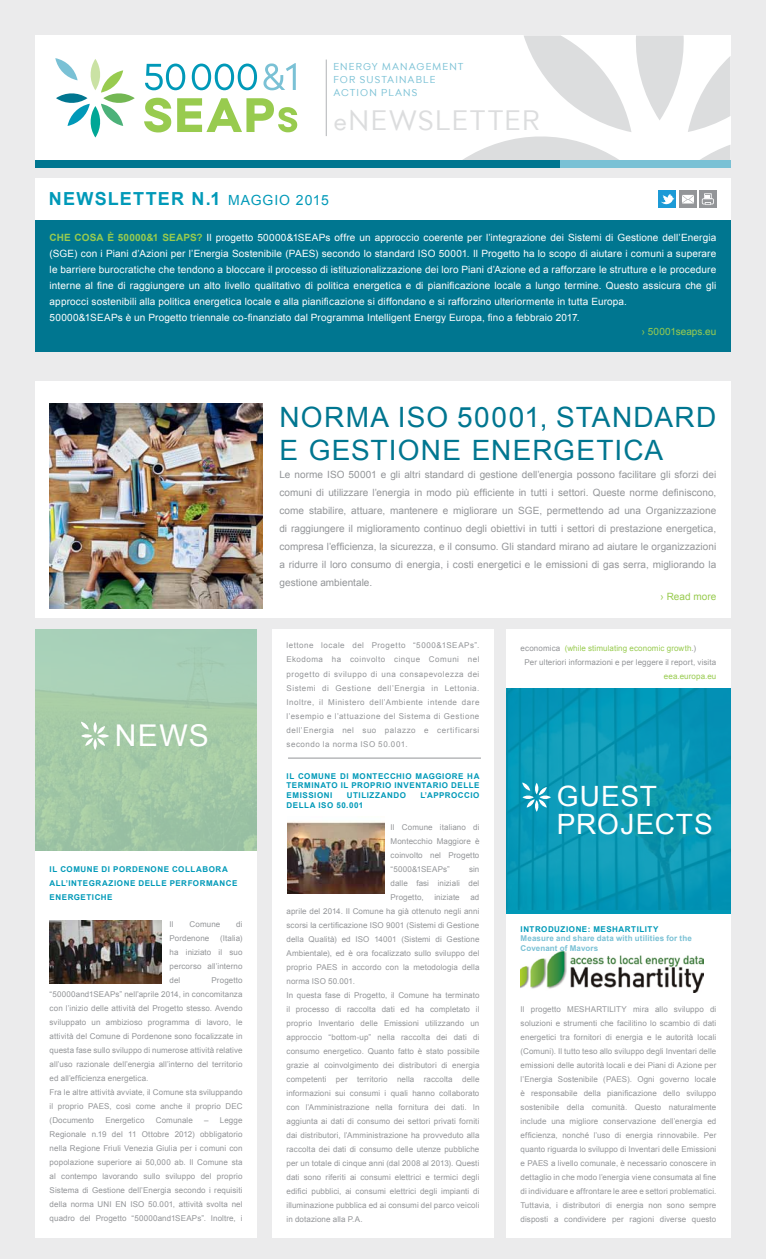
<style>
.page{position:relative;width:766px;height:1259px;background:#fff}
.page>*{position:absolute;margin:0;border:0;box-sizing:border-box;transform-origin:0 0}
.t1{font:30px "Arial";color:#fff}
.t2{font:28px/33.6px "Arial";letter-spacing:.045em;color:#007690}
.t3{font:28px/28px "Arial";letter-spacing:.04em;color:#fff}
.t4{font:28px "Soin Sans Pro";letter-spacing:.045em;color:#dcddde}
.t5{font:700 18px "Arial";letter-spacing:.065em;color:#0099b8}
.t6{font:14px "Arial";color:#0099b8}
.t7{font:10px/16px "Arial";letter-spacing:.01em;color:#fff}
.t8{font:10px/18px "Arial";letter-spacing:.005em;color:#939598;text-align:justify}
.t9{font:10px/13px "Soin Sans Pro";letter-spacing:.11em;color:#7ac1d5}
.t10{font:10px "Arial";letter-spacing:.005em;color:#98cb4f}
.t11{font:700 10px "Arial";letter-spacing:.015em;color:#98cb4f}
.t12{font:8px/14px "Arial";letter-spacing:.01em;color:#939598;text-align:justify}
.t13{font:700 8px/14px "Arial";letter-spacing:.07em;color:#0099b8}
.t14{font:700 8px/9.6px "Arial";letter-spacing:.015em;color:#7ac1d5}
.t15{font:8px "Arial";letter-spacing:.01em;color:#98cb4f}
.s1{font-weight:400;font-size:14px}
.s2{font-weight:700;color:#98cb4f}
.s3{color:#98cb4f}
</style>
<div class="page">
<div style="left:0;top:0;width:765px;height:1259px;background:#ebebec"></div>
<div style="left:35px;top:220px;width:695px;height:131px;background:#007690"></div>
<div style="left:35px;top:179px;width:695px;height:41px;background:#fff"></div>
<div style="left:658px;top:191px;width:17px;height:17px;background:#1c9ad6"></div>
<svg style="left:661px;top:194px;width:13px;height:11px"></svg>
<svg style="left:679px;top:191px;width:17px;height:17px"></svg>
<svg style="left:681px;top:195px;width:12px;height:8px"></svg>
<div style="left:699px;top:191px;width:17px;height:17px;background:#939598"></div>
<svg style="left:701px;top:193px;width:12px;height:12px"></svg>
<div style="left:35px;top:382px;width:695px;height:236px;background:#fff"></div>
<img style="left:50px;top:404px;width:212px;height:205px">
<div style="left:35px;top:35px;width:695px;height:125px;background:#fff"></div>
<svg style="left:463px;top:35px;width:267px;height:125px"></svg>
<div style="left:35px;top:160px;width:525px;height:7px;background:#007690"></div>
<div style="left:560px;top:160px;width:170px;height:7px;background:#7ac1d5"></div>
<svg style="left:55px;top:58px;width:80px;height:79px"></svg>
<svg style="left:144px;top:98px;width:153px;height:34px"></svg>
<svg style="left:263px;top:63px;width:33px;height:27px"></svg>
<svg style="left:145px;top:64px;width:112px;height:26px"></svg>
<hr style="left:326px;top:60px;width:1px;height:76px;background:#b1b4b6">
<div style="left:35px;top:850px;width:222px;height:388px;background:#fff"></div>
<img style="left:50px;top:920px;width:112px;height:63px">
<img style="left:35px;top:629px;width:222px;height:221px">
<svg style="left:81px;top:721px;width:28px;height:29px"></svg>
<div style="left:272px;top:629px;width:221px;height:609px;background:#fff"></div>
<img style="left:288px;top:821px;width:96px;height:72px">
<div style="left:506px;top:629px;width:224px;height:609px;background:#fff"></div>
<hr style="left:288px;top:758px;width:193px;height:1px;background:#939598">
<img style="left:506px;top:688px;width:224px;height:222px">
<svg style="left:522px;top:782px;width:28px;height:30px"></svg>
<img style="left:520px;top:951px;width:183px;height:41px">
<p class="t9" style="left:333px;top:60px;width:101px">ENERGY MANAGEME</p>
<p class="t9" style="left:449px;top:60px;width:16px">NT</p>
<p class="t9" style="left:333px;top:73px;width:102px">FOR SUSTAINABLE<br>ACTION PLANS</p>
<h2 class="t4" style="left:333px;top:104px;width:208px">ENEWSLETTER</h2>
<h3 class="t5" style="left:49px;top:187px;width:203px">NEWSLETTER N.1 <span class="s1">Maggio</span></h3>
<h3 class="t6" style="left:296px;top:191px;width:34px">2015</h3>
<p class="t11" style="left:50px;top:231px;width:121px">CHE COSA È 50000&amp;1 SEA</p>
<p class="t7" style="left:50px;top:230px;width:668px;text-indent:134px"><span class="s2">PS?</span> Il progetto 50000&amp;1SEAPs offre un approccio coerente per l’integrazione dei Sistemi di Gestione dell’Energia (SGE) con i Piani d’Azioni per l’Energia Sostenibile (PAES) secondo lo standard ISO 50001. Il Progetto ha lo scopo di aiutare i comuni a superare le barriere burocratiche che tendono a bloccare il processo di istituzionalizzazione dei loro Piani d’Azione ed a rafforzare le strutture e le procedure interne al fine di raggiungere un alto livello qualitativo di politica energetica e di pianificazione locale a lungo termine. Questo assicura che gli approcci sostenibili alla politica energetica locale e alla pianificazione si diffondano e si rafforzino ulteriormente in tutta Europa.<br>50000&amp;1SEAPs è un Progetto triennale co-finanziato dal Programma Intelligent Energy Europa, fino a febbraio 2017.</p>
<p class="t10" style="left:641px;top:325px;width:76px">› 50001seaps.eu</p>
<h1 class="t1" style="left:115px;top:716px;width:90px">News</h1>
<p class="t13" style="left:50px;top:862px;width:189px">IL COMUNE DI PORDENONE COLLABORA<br>ALL’INTEGRAZIONE DELLE PERFORMANCE<br>ENERGETICHE</p>
<p class="t12" style="left:169px;top:917px;width:6px">Il</p>
<p class="t12" style="left:189px;top:917px;width:32px">Comune</p>
<p class="t12" style="left:236px;top:917px;width:8px">di</p>
<p class="t12" style="left:169px;top:931px;width:41px">Pordenone</p>
<p class="t12" style="left:169px;top:931px;width:74px;text-indent:51px">(Italia) ha iniziato il suo percorso all’interno del</p>
<p class="t12" style="left:50px;top:973px;width:194px;text-align:left;text-indent:162px">Progetto “50000and1SEAPs” nell’aprile 2014, in concomitanza con l’inizio delle attività del Progetto stesso. Avendo sviluppato un ambizioso programma di lavoro, le attività del Comune di Pordenone sono focalizzate in questa fase sullo sviluppo di numerose attività relative all’uso razionale dell’energia all’interno del territorio ed all’efficienza energetica.<br>Fra le altre attività avviate, il Comune sta sviluppando il proprio PAES, così come anche il proprio DEC (Documento</p>
<p class="t12" style="left:105px;top:1113px;width:41px">Energetico</p>
<p class="t12" style="left:156px;top:1113px;width:39px">Comunale</p>
<p class="t12" style="left:50px;top:1113px;width:194px;text-indent:154px">– Legge Regionale n.19 del 11 Ottobre 2012) obbligatorio nella Regione Friuli Venezia Giulia per i comuni con popolazione superiore ai 50,000 ab. Il Comune sta al contempo lavorando sullo sviluppo del proprio Sistema di Gestione dell’Energia secondo i requisiti della norma UNI EN ISO 50.001, attività svolta nel quadro del Progetto “50000and1SEAPs”. Inoltre, i</p>
<h2 class="t2" style="left:279px;top:400px;width:438px">Norma ISO 50001, stan dard e ges</h2>
<h2 class="t2" style="left:370px;top:434px;width:37px">tione</h2>
<h2 class="t2" style="left:471px;top:434px;width:20px">ene</h2>
<h2 class="t2" style="left:532px;top:434px;width:129px">rgeti ca</h2>
<p class="t8" style="left:279px;top:466px;width:438px">Le norme ISO 50001 e gli altri standard di gestione dell’energia possono facilitare gli sforzi dei comuni di utilizzare l’energia in modo più efficiente in tutti i settori. Queste norme definiscono, come stabilire, attuare, mantenere e migliorare un SGE, permettendo ad una Organizzazione di raggiungere il miglioramento continuo degli obiettivi in tutti i settori di prestazione energetica, compresa l’efficienza, la sicurezza, e il consumo. Gli standard mirano ad aiutare le organizzazioni a ridurre il loro consumo di energia, i costi energetici e le emissioni di gas serra, migliorando la gestione ambientale.</p>
<p class="t10" style="left:660px;top:590px;width:57px">› Read more</p>
<p class="t12" style="left:286px;top:639px;width:194px">lettone locale del Progetto “5000&amp;1SEAPs”.<br>Ekodoma ha coinvolto cinque Comuni nel progetto di sviluppo di una consapevolezza dei Sistemi di Gestione dell’Energia in Lettonia.<br>Inoltre, il Ministero dell’Ambiente intende dare l’esempio e l’attuazione del Sistema di Gestione dell’Energia nel suo palazzo e certificarsi secondo la norma ISO 50.001.</p>
<p class="t13" style="left:286px;top:771px;width:194px;line-height:9.6px;text-align:justify">IL COMUNE DI MONTECCHIO MAGGIORE HA TERMINATO IL PROPRIO INVENTARIO DELLE EMISSIONI</p>
<p class="t13" style="left:347px;top:788px;width:61px">UTILIZZANDO</p>
<p class="t13" style="left:420px;top:788px;width:43px">L’APP ROCCI</p>
<p class="t13" style="left:473px;top:788px;width:8px">O</p>
<p class="t13" style="left:286px;top:798px;width:78px">DELLA ISO 50.001</p>
<p class="t12" style="left:390px;top:820px;width:90px">Il Comune italiano di Montecchio Maggiore è coinvolto nel Progetto “5000&amp;1SEAPs”</p>
<p class="t12" style="left:390px;top:862px;width:90px;text-indent:78px">sin dalle fasi iniziali del Progetto,</p>
<p class="t12" style="left:286px;top:890px;width:194px;text-align:left;text-indent:184px">ad aprile del 2014. Il Comune ha già ottenuto negli anni scorsi la certificazione ISO 9001 (Sistemi di Gestione della Qualità) ed ISO 14001 (Sistemi di Gestione Ambientale), ed è ora focalizzato sullo sviluppo del proprio PAES in accordo con la metodologia della norma ISO 50.001.<br>In questa fase di Progetto, il Comune ha terminato il processo di raccolta dati ed ha completato il proprio Inventario delle Emissioni utilizzando un approccio “bottom-up” nella raccolta dei dati di consumo energetico. Quanto fatto è stato possibile grazie al coinvolgimento dei distributori di energia competenti per territorio nella raccolta delle informazioni sui consumi i quali hanno collaborato con l’Amministrazione nella fornitura dei dati. In aggiunta ai dati di consumo dei settori privati forniti dai distributori, l’Amministrazione ha provveduto alla raccolta dei dati di consumo delle utenze pubbliche per un totale di cinque anni (dal 2008 al 2013). Questi dati sono riferiti ai consumi elettrici e termici degli edifici pubblici, ai consumi elettrici degli impianti di illuminazione pubblica ed ai consumi del parco veicoli in dotazione alla P.A.</p>
<p class="t12" style="left:434px;top:890px;width:27px">iniziate</p>
<p class="t12" style="left:524px;top:641px;width:193px;text-indent:-4px">economica <span class="s3">(while stimulating economic growth</span>.)<br>Per ulteriori informazioni e per leggere il report, visita</p>
<p class="t15" style="left:663px;top:671px;width:54px">eea.europa.eu</p>
<h2 class="t3" style="left:556px;top:782px;width:21px">gues</h2>
<h2 class="t3" style="left:556px;top:782px;width:153px;text-indent:83px">t projects</h2>
<p class="t13" style="left:520px;top:922px;width:16px">INTRODUZ</p>
<p class="t13" style="left:566px;top:922px;width:35px">IONE: MESHART</p>
<p class="t13" style="left:636px;top:922px;width:23px">ILITY</p>
<p class="t14" style="left:520px;top:934px;width:173px">MEASURE AND SHARE DATA WITH UTILITIES FOR THE<br>COVENANT OF MAYORS</p>
<p class="t12" style="left:520px;top:1002px;width:197px">Il progetto MESHARTILITY mira allo sviluppo di soluzioni e strumenti che facilitino lo scambio di dati energetici tra fornitori di energia e le autorità locali (Comuni). Il tutto teso allo sviluppo degli Inventari delle emissioni delle autorità locali e dei Piani di Azione per l’Energia Sostenibile (PAES). Ogni governo locale è responsabile della pianificazione dello sviluppo sostenibile della comunità. Questo naturalmente include una migliore conservazione dell’energia ed efficienza, nonché l’uso di energia rinnovabile. Per quanto riguarda lo sviluppo di Inventari delle Emissioni e PAES a livello comunale, è necessario conoscere in dettaglio in che modo l’energia viene consumata al fine di individuare e affrontare le aree e settori problematici.<br>Tuttavia, i distributori di energia non sono sempre disposti a condividere per ragioni diverse questo</p>
</div>
